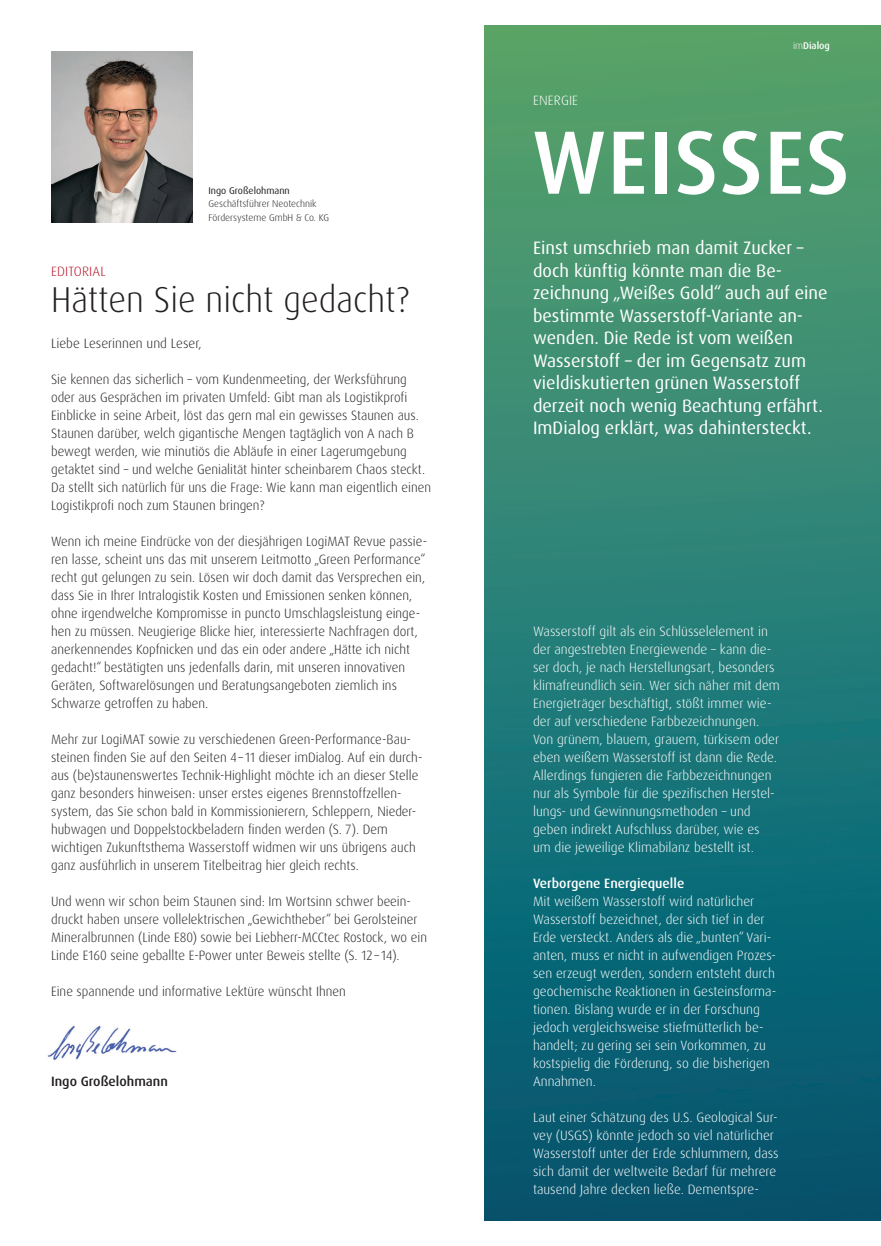
<style>
.page{position:relative;width:881px;height:1246px;background:#fff}
.page>*{position:absolute;margin:0;border:0;box-sizing:border-box;transform-origin:0 0}
.t1{font:500 90px "Dax Pro";letter-spacing:.01em;color:#fff}
.t2{font:300 36px "Dax Pro";color:#231f20}
.t3{font:18px/22.5px "Dax Pro";color:#fff}
.t4{font:300 13.5px/18px "Dax Pro";color:#231f20}
.t5{font:300 13.5px/18px "Dax Pro";color:#fff}
.t6{font:500 13.5px "Dax Pro";color:#fff}
.t7{font:500 13.5px "Dax Pro";color:#231f20}
.t8{font:300 13.5px "Dax Pro";letter-spacing:.01em;color:#ba0f25}
.t9{font:300 9.75px/13.5px "Dax Pro";color:#231f20}
.t10{font:9.75px "Dax Pro";color:#231f20}
.t11{font:500 9.75px "Dax Pro";color:#fff}
.s1{font-weight:300}
</style>
<div class="page">
<img style="left:484px;top:26px;width:396px;height:605px">
<img style="left:484px;top:631px;width:396px;height:589px">
<img style="left:47px;top:1025px;width:130px;height:35px">
<img style="left:51px;top:51px;width:141px;height:171px">
<p class="t10" style="left:208px;top:186px;width:83px">Ingo Großelohmann</p>
<p class="t9" style="left:208px;top:198px;width:122px">Geschäftsführer Neotechnik<br>Fördersysteme GmbH &amp; Co. KG</p>
<p class="t8" style="left:51px;top:265px;width:56px">EDITORIAL</p>
<h2 class="t2" style="left:51px;top:284px;width:359px">Hätten Sie nicht gedacht?</h2>
<p class="t4" style="left:51px;top:335px;width:152px">Liebe Leserinnen und Leser,</p>
<p class="t4" style="left:51px;top:371px;width:381px">Sie kennen das sicherlich – vom Kundenmeeting, der Werksführung oder aus Gesprächen im privaten Umfeld: Gibt man als Logistikprofi Einblicke in seine Arbeit, löst das gern mal ein gewisses Staunen aus.<br>Staunen darüber, welch gigantische Mengen tagtäglich von A nach B bewegt werden, wie minutiös die Abläufe in einer Lagerumgebung getaktet sind – und welche Genialität hinter scheinbarem Chaos steckt.<br>Da stellt sich natürlich für uns die Frage: Wie kann man eigentlich einen Logistikprofi noch zum Staunen bringen?</p>
<p class="t4" style="left:51px;top:533px;width:377px">Wenn ich meine Eindrücke von der diesjährigen LogiMAT Revue passie&shy;ren lasse, scheint uns das mit unserem Leitmotto „Green Performance“ recht gut gelungen zu sein. Lösen wir doch damit das Versprechen ein, dass Sie in Ihrer Intralogistik Kosten und Emissionen senken können, ohne irgendwelche Kompromisse in puncto Umschlagsleistung einge&shy;hen zu müssen. Neugierige Blicke hier, interessierte Nachfragen dort, anerkennendes Kopfnicken und das ein oder andere „Hätte ich nicht gedacht!“ bestätigten uns jedenfalls darin, mit unseren innovativen Geräten, Softwarelösungen und Beratungsangeboten ziemlich ins Schwarze getroffen zu haben.</p>
<p class="t4" style="left:51px;top:731px;width:373px">Mehr zur LogiMAT sowie zu verschiedenen Green-Performance-Bau - steinen finden Sie auf den Seiten 4 – 11 dieser imDialog. Auf ein durch&shy;aus (be)staunenswertes Technik-Highlight möchte ich an dieser Stelle ganz besonders hinweisen: unser erstes eigenes Brennstoffzellen - system, das Sie schon bald in Kommissionierern, Schleppern, Nieder&shy;hubwagen und Doppelstockbeladern finden werden (S. 7). Dem wichtigen Zukunftsthema Wasserstoff widmen wir uns übrigens auch ganz ausführlich in unserem Titelbeitrag hier gleich rechts.</p>
<p class="t4" style="left:51px;top:893px;width:377px">Und wenn wir schon beim Staunen sind: Im Wortsinn schwer beein&shy;druckt haben unsere vollelektrischen „Gewichtheber“ bei Gerolsteiner Mineralbrunnen (Linde E80) sowie bei Liebherr-MCCtec Rostock, wo ein Linde E160 seine geballte E-Power unter Beweis stellte (S. 12 – 14).</p>
<p class="t4" style="left:51px;top:983px;width:296px">Eine spannende und informative Lektüre wünscht Ihnen</p>
<p class="t7" style="left:51px;top:1075px;width:118px">Ingo Großelohmann</p>
<p class="t5" style="left:533px;top:92px;width:46px">ENERGIE</p>
<p class="t11" style="left:792px;top:41px;width:38px"><span class="s1">im</span>Dialog</p>
<h1 class="t1" style="left:531px;top:123px;width:320px">WEISSES</h1>
<p class="t3" style="left:533px;top:238px;width:296px">Einst umschrieb man damit Zucker – doch künftig könnte man die Be - zeichnung „Weißes Gold“ auch auf eine bestimmte Wasserstoff-Variante an&shy;wenden. Die Rede ist vom weißen Wasserstoff – der im Gegensatz zum vieldiskutierten grünen Wasserstoff derzeit noch wenig Beachtung erfährt.<br>ImDialog erklärt, was dahintersteckt.</p>
<p class="t5" style="left:533px;top:623px;width:248px">Wasserstoff gilt als ein Schlüsselelement in der angestrebten Energiewende – kann die&shy;ser doch, je nach Herstellungsart, besonders klimafreundlich sein. Wer sich näher mit dem Energieträger beschäftigt, stößt immer wie&shy;der auf verschiedene Farbbezeichnungen.<br>Von grünem, blauem, grauem, türkisem oder eben weißem Wasserstoff ist dann die Rede.<br>Allerdings fungieren die Farbbezeichnungen nur als Symbole für die spezifischen Herstel&shy;lungs- und Gewinnungsmethoden – und geben indirekt Aufschluss darüber, wie es um die jeweilige Klimabilanz bestellt ist.</p>
<p class="t6" style="left:533px;top:877px;width:153px">Verborgene Energiequelle</p>
<p class="t5" style="left:533px;top:893px;width:245px">Mit weißem Wasserstoff wird natürlicher Wasserstoff bezeichnet, der sich tief in der Erde versteckt. Anders als die „bunten“ Vari&shy;anten, muss er nicht in aufwendigen Prozes&shy;sen erzeugt werden, sondern entsteht durch geochemische Reaktionen in Gesteinsforma&shy;tionen. Bislang wurde er in der Forschung jedoch vergleichsweise stiefmütterlich be&shy;handelt; zu gering sei sein Vorkommen, zu kostspielig die Förderung, so die bisherigen Annahmen.</p>
<p class="t5" style="left:533px;top:1109px;width:247px">Laut einer Schätzung des U.S. Geological Sur&shy;vey (USGS) könnte jedoch so viel natürlicher Wasserstoff unter der Erde schlummern, dass sich damit der weltweite Bedarf für mehrere tausend Jahre decken ließe. Dementspre-</p>
</div>
